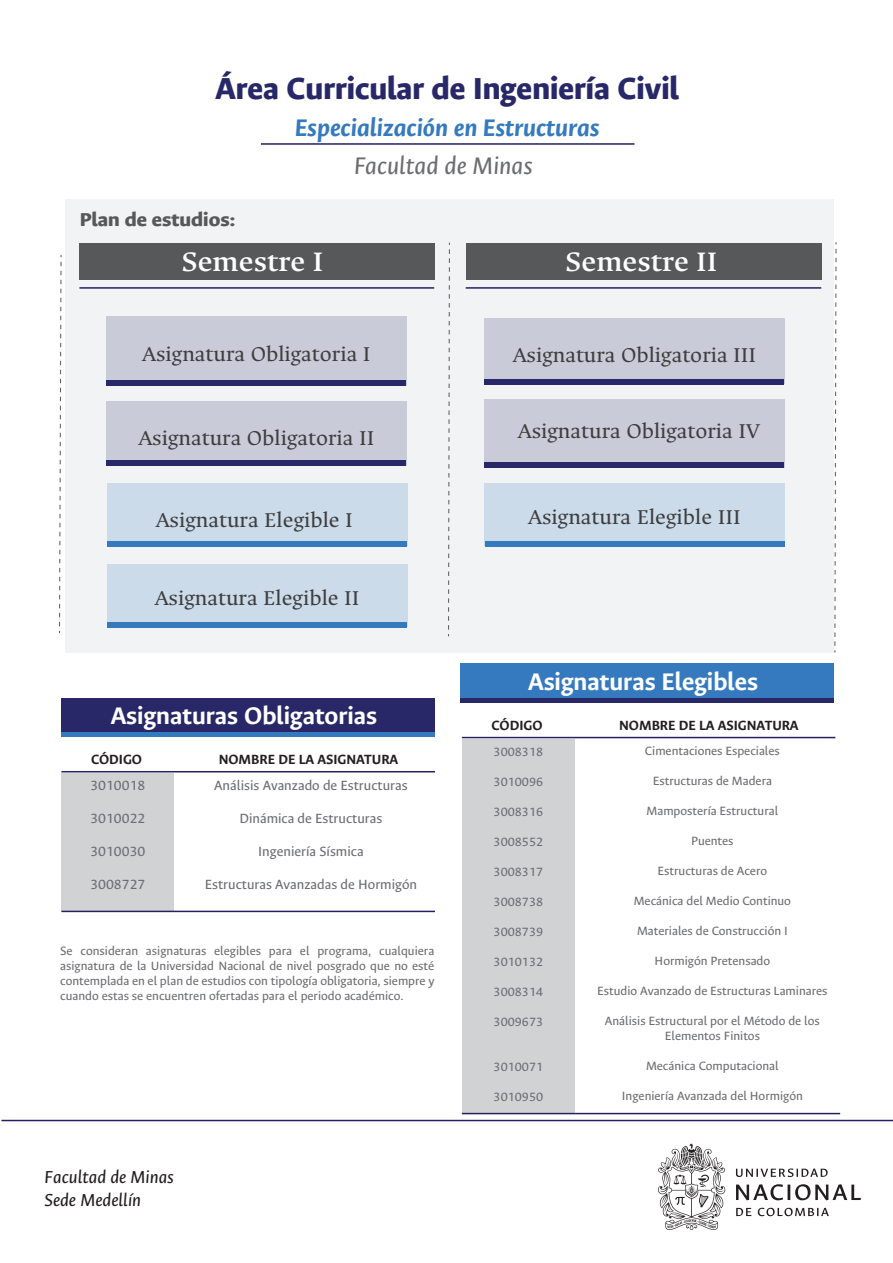
<style>
.page{position:relative;width:893px;height:1263px;background:#fff}
.page>*{position:absolute;margin:0;border:0;box-sizing:border-box;transform-origin:0 0}
.t1{font:800 34.2px "Ancizar Sans";color:#282869}
.t2{font:600 30px "Ancizar Serif";color:#fff;scale:1.06 1}
.t3{font:700 27px "Ancizar Sans";color:#fff}
.t4{font:italic 700 27px "Ancizar Sans";color:#357abf}
.t5{font:italic 27px "Ancizar Sans";color:#6c6d70}
.t6{font:22.5px "Ancizar Serif";color:#3e3e3f}
.t7{font:800 21px "Ancizar Sans";color:#57585a;scale:1.06 1}
.t8{font:italic 19.5px/23.4px "Ancizar Sans";color:#231f20}
.t9{font:15px "Ancizar Sans";color:#6c6d70}
.t10{font:700 15px "Ancizar Sans";color:#231f20}
.t11{font:13.5px/15px "Ancizar Sans";color:#6c6d70;text-align:center}
</style>
<div class="page">
<div style="left:65px;top:200px;width:768px;height:453px;background:#f2f3f4"></div>
<svg style="left:448px;top:243px;width:2px;height:393px"></svg>
<div style="left:106px;top:317px;width:300px;height:69px;background:#cacbd8"></div>
<div style="left:106px;top:401px;width:300px;height:64px;background:#cacbd8"></div>
<div style="left:107px;top:483px;width:300px;height:63px;background:#ccdbe9"></div>
<div style="left:79px;top:244px;width:356px;height:36px;background:#57585a"></div>
<div style="left:485px;top:318px;width:300px;height:66px;background:#cacbd8"></div>
<div style="left:484px;top:399px;width:300px;height:69px;background:#cacbd8"></div>
<div style="left:107px;top:564px;width:300px;height:63px;background:#ccdbe9"></div>
<svg style="left:834px;top:242px;width:3px;height:410px"></svg>
<div style="left:61px;top:698px;width:374px;height:35px;background:#282869"></div>
<hr style="left:61px;top:733px;width:374px;height:4px;background:#357abf">
<div style="left:460px;top:664px;width:374px;height:34px;background:#357abf"></div>
<div style="left:460px;top:698px;width:374px;height:5px;background:#282869"></div>
<hr style="left:61px;top:771px;width:374px;height:1px;background:#252161">
<div style="left:61px;top:773px;width:113px;height:138px;background:#d1d2d4"></div>
<hr style="left:61px;top:911px;width:374px;height:1px;background:#252161">
<hr style="left:462px;top:737px;width:373px;height:1px;background:#252161">
<div style="left:462px;top:739px;width:112px;height:374px;background:#d1d2d4"></div>
<hr style="left:462px;top:1113px;width:378px;height:1px;background:#252161">
<hr style="left:79px;top:287px;width:355px;height:2px;background:#252161">
<hr style="left:466px;top:287px;width:355px;height:2px;background:#252161">
<div style="left:466px;top:244px;width:356px;height:36px;background:#57585a"></div>
<svg style="left:736px;top:1168px;width:92px;height:9px"></svg>
<svg style="left:736px;top:1184px;width:125px;height:16px"></svg>
<svg style="left:736px;top:1208px;width:15px;height:8px"></svg>
<svg style="left:758px;top:1208px;width:71px;height:8px"></svg>
<svg style="left:658px;top:1144px;width:67px;height:86px"></svg>
<hr style="left:1px;top:1120px;width:892px;height:1px;background:#252161">
<div style="left:106px;top:380px;width:300px;height:6px;background:#282869"></div>
<div style="left:106px;top:460px;width:300px;height:5px;background:#282869"></div>
<div style="left:107px;top:541px;width:300px;height:5px;background:#357abf"></div>
<div style="left:484px;top:379px;width:300px;height:5px;background:#282869"></div>
<div style="left:484px;top:462px;width:300px;height:5px;background:#282869"></div>
<div style="left:107px;top:622px;width:300px;height:5px;background:#357abf"></div>
<hr style="left:261px;top:143px;width:373px;height:2px;background:#252161">
<svg style="left:59px;top:255px;width:3px;height:378px"></svg>
<div style="left:485px;top:483px;width:300px;height:63px;background:#ccdbe9"></div>
<div style="left:484px;top:541px;width:300px;height:5px;background:#357abf"></div>
<h1 class="t1" style="left:216px;top:69px;width:465px">Área Curricular de Ingeniería Civil</h1>
<h3 class="t4" style="left:295px;top:112px;width:306px">Especialización en Estructuras</h3>
<h3 class="t5" style="left:354px;top:150px;width:180px">Facultad de Minas</h3>
<h3 class="t7" style="left:80px;top:208px;width:148px">Plan de estudios:</h3>
<h2 class="t2" style="left:181px;top:243px;width:136px">Semestre I</h2>
<h2 class="t2" style="left:565px;top:243px;width:145px">Semestre II</h2>
<h3 class="t6" style="left:142px;top:340px;width:230px">Asignatura Obligatoria I</h3>
<h3 class="t6" style="left:138px;top:424px;width:238px">Asignatura Obligatoria II</h3>
<h3 class="t6" style="left:155px;top:507px;width:199px">Asignatura Elegible I</h3>
<h3 class="t6" style="left:154px;top:585px;width:207px">Asignatura Elegible II</h3>
<h3 class="t3" style="left:111px;top:701px;width:268px">Asignaturas Obligatorias</h3>
<p class="t10" style="left:91px;top:751px;width:52px">CÓDIGO</p>
<p class="t10" style="left:219px;top:751px;width:181px">NOMBRE DE LA ASIGNATURA</p>
<p class="t9" style="left:214px;top:777px;width:195px">Análisis Avanzado de Estructuras</p>
<p class="t9" style="left:240px;top:810px;width:144px">Dinámica de Estructuras</p>
<p class="t9" style="left:258px;top:843px;width:107px">Ingeniería Sísmica</p>
<p class="t9" style="left:205px;top:876px;width:214px">Estructuras Avanzadas de Hormigón</p>
<p class="t9" style="left:90px;top:777px;width:57px">3010018</p>
<p class="t9" style="left:90px;top:810px;width:57px">3010022</p>
<p class="t9" style="left:90px;top:843px;width:57px">3010030</p>
<p class="t9" style="left:90px;top:876px;width:57px">3008727</p>
<p class="t11" style="left:60px;top:944px;width:376px;text-align:justify">Se consideran asignaturas elegibles para el programa, cualquiera asignatura de la Universidad Nacional de nivel posgrado que no esté contemplada en el plan de estudios con tipología obligatoria, siempre y cuando estas se encuentren ofertadas para el periodo académico.</p>
<h3 class="t8" style="left:44px;top:1165px;width:131px">Facultad de Minas<br>Sede Medellín</h3>
<h3 class="t6" style="left:512px;top:342px;width:245px">Asignatura Obligatoria III</h3>
<h3 class="t6" style="left:518px;top:418px;width:244px">Asignatura Obligatoria IV</h3>
<h3 class="t6" style="left:528px;top:504px;width:214px">Asignatura Elegible III</h3>
<h3 class="t3" style="left:528px;top:667px;width:231px">Asignaturas Elegibles</h3>
<p class="t10" style="left:492px;top:717px;width:52px">CÓDIGO</p>
<p class="t10" style="left:619px;top:717px;width:181px">NOMBRE DE LA ASIGNATURA</p>
<p class="t11" style="left:645px;top:743px;width:137px">Cimentaciones Especiales</p>
<p class="t11" style="left:653px;top:773px;width:121px">Estructuras de Madera</p>
<p class="t11" style="left:646px;top:803px;width:133px">Mampostería Estructural</p>
<p class="t11" style="left:691px;top:833px;width:44px">Puentes</p>
<p class="t11" style="left:658px;top:863px;width:111px">Estructuras de Acero</p>
<p class="t11" style="left:634px;top:893px;width:159px">Mecánica del Medio Continuo</p>
<p class="t11" style="left:637px;top:923px;width:152px">Materiales de Construcción I</p>
<p class="t11" style="left:655px;top:953px;width:117px">Hormigón Pretensado</p>
<p class="t11" style="left:597px;top:983px;width:232px">Estudio Avanzado de Estructuras Laminares</p>
<p class="t11" style="left:605px;top:1013px;width:216px">Análisis Estructural por el Método de los<br>Elementos Finitos</p>
<p class="t11" style="left:646px;top:1058px;width:134px">Mecánica Computacional</p>
<p class="t11" style="left:622px;top:1088px;width:182px">Ingeniería Avanzada del Hormigón</p>
<p class="t11" style="left:494px;top:744px;width:51px">3008318</p>
<p class="t11" style="left:494px;top:774px;width:51px">3010096</p>
<p class="t11" style="left:494px;top:804px;width:51px">3008316</p>
<p class="t11" style="left:494px;top:834px;width:51px">3008552</p>
<p class="t11" style="left:494px;top:864px;width:51px">3008317</p>
<p class="t11" style="left:494px;top:894px;width:51px">3008738</p>
<p class="t11" style="left:494px;top:924px;width:51px">3008739</p>
<p class="t11" style="left:494px;top:954px;width:51px">3010132</p>
<p class="t11" style="left:494px;top:984px;width:51px">3008314</p>
<p class="t11" style="left:494px;top:1014px;width:51px">3009673</p>
<p class="t11" style="left:494px;top:1059px;width:51px">3010071</p>
<p class="t11" style="left:494px;top:1089px;width:51px">3010950</p>
</div>
